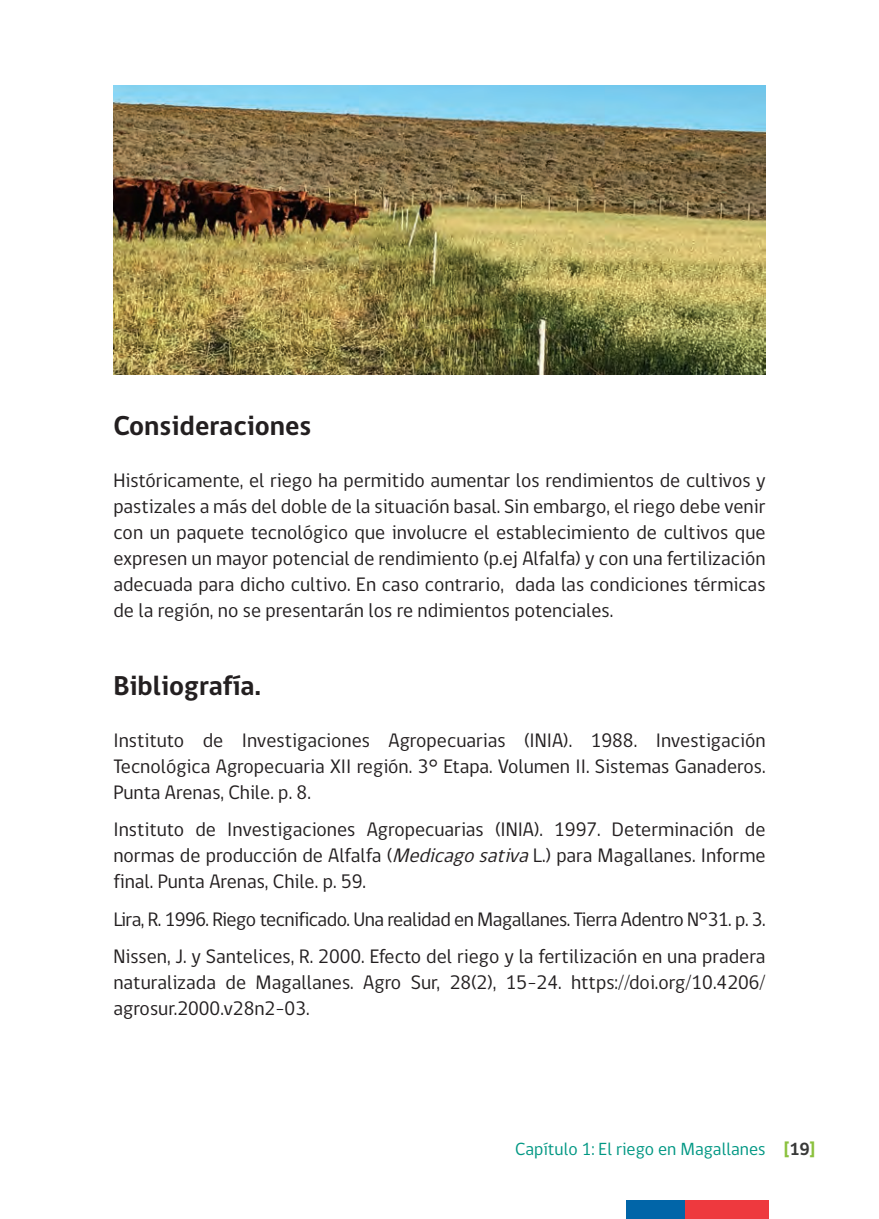
<style>
.page{position:relative;width:879px;height:1219px;background:#fff}
.page>*{position:absolute;margin:0;border:0;box-sizing:border-box;transform-origin:0 0}
.t1{font:700 28px "gob CL";color:#231f20}
.t2{font:20px/26px "gob CL";color:#231f20;text-align:justify}
.t3{font:20px/37.4px "gob CL";letter-spacing:-.025em;color:#231f20}
.t4{font:18px "gob CL";color:#009783}
.s1{font-style:italic}
.s2{font-weight:700;color:#8bc13e}
.s3{font-weight:700;color:#383938}
</style>
<div class="page">
<div style="left:626px;top:1200px;width:59px;height:19px;background:#0165a8"></div>
<div style="left:685px;top:1200px;width:83px;height:19px;background:#ee393e"></div>
<img style="left:113px;top:85px;width:652px;height:289px">
<h1 class="t1" style="left:113px;top:406px;width:200px">Consideraciones</h1>
<p class="t2" style="left:113px;top:468px;width:654px">Históricamente, el riego ha permitido aumentar los rendimientos de cultivos y pastizales a más del doble de la situación basal. Sin embargo, el riego debe venir con un paquete tecnológico que involucre el establecimiento de cultivos que expresen un mayor potencial de rendimiento (p.ej Alfalfa) y con una fertilización adecuada para dicho cultivo. En caso contrario, dada las condiciones térmicas de la región, no se presentarán los re ndimientos potenciales.</p>
<h1 class="t1" style="left:113px;top:666px;width:149px">Bibliografía.</h1>
<p class="t2" style="left:113px;top:728px;width:654px">Instituto de Investigaciones Agropecuarias (INIA). 1988. Investigación Tecnológica Agropecuaria XII región. 3° Etapa. Volumen II. Sistemas Ganaderos.<br>Punta Arenas, Chile. p. 8.</p>
<p class="t2" style="left:113px;top:817px;width:653px">Instituto de Investigaciones Agropecuarias (INIA). 1997. Determinación de normas de producción de Alfalfa (<span class="s1">Medicagosativa</span>L.) para Magallanes. Informe final. Punta Arenas, Chile. p. 59.</p>
<p class="t3" style="left:113px;top:901px;width:654px">Lira, R. 1996. Riego tecnificado. Una realidad en Magallanes. Tierra Adentro N°31. p. 3.<br>Nissen, J. y Santelices, R. 2000. Efecto del riego y la fertilización en una pradera</p>
<p class="t2" style="left:113px;top:970px;width:653px">naturalizada de Magallanes. Agro Sur, 28(2), 15-24. https://doi.org/10.4206/ agrosur.2000.v28n2-03.</p>
<p class="t4" style="left:515px;top:1136px;width:302px">Capítulo 1: El riego en Magallanes <span class="s2">[</span><span class="s3">19</span><span class="s2">]</span></p>
</div>
